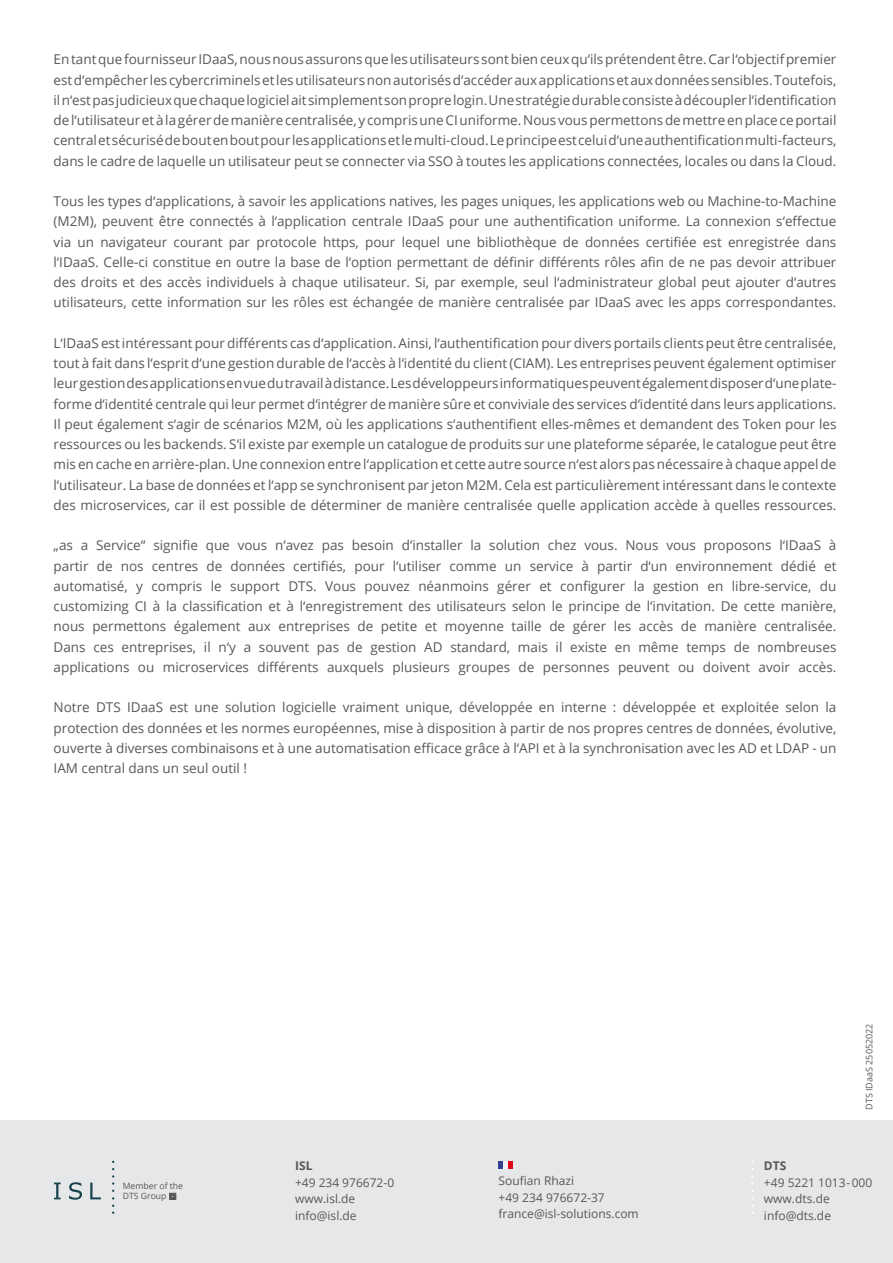
<style>
.page{position:relative;width:893px;height:1263px;background:#fff}
.page>*{position:absolute;margin:0;border:0;box-sizing:border-box;transform-origin:0 0}
.t1{font:13.5px/20.2px "Open Sans";color:#57585a;text-align:justify}
.t2{font:12px "Open Sans";color:#57585a}
.t3{font:700 12px "Open Sans";color:#57585a}
.t4{font:9px "Open Sans";color:#57585a}
.t5{font:8.7px/10.8px "Open Sans";color:#57585a}
</style>
<div class="page">
<div style="left:0;top:1120px;width:893px;height:143px;background:#e6e7e9"></div>
<svg style="left:54px;top:1182px;width:7px;height:17px"></svg>
<svg style="left:69px;top:1182px;width:13px;height:18px"></svg>
<svg style="left:90px;top:1182px;width:11px;height:17px"></svg>
<svg style="left:112px;top:1161px;width:2px;height:53px"></svg>
<svg style="left:170px;top:1193px;width:6px;height:6px"></svg>
<svg style="left:751px;top:1161px;width:3px;height:53px"></svg>
<svg style="left:499px;top:1161px;width:13px;height:8px"></svg>
<p class="t1" style="left:54px;top:49px;width:784px">Entantquefournisseur IDaaS,nousnousassuronsquelesutilisateurs sontbienceuxqu‘ilsprétendentêtre.Car l‘objectifpremier estd‘empêcher les cybercriminelsetlesutilisateursnonautorisésd‘accéderauxapplicationsetauxdonnées sensibles.Toutefois, iln‘estpasjudicieuxquechaquelogicielaitsimplementsonproprelogin.Unestratégiedurableconsisteàdécouplerl‘identification del‘utilisateuretàlagérerdemanièrecentralisée, y comprisuneCIuniforme.Nous vouspermettonsdemettreenplaceceportail centraletsécurisédeboutenboutpourlesapplicationsetlemulti-cloud.Leprincipeestceluid‘uneauthentificationmulti-facteurs, dans le cadre de laquelle un utilisateur peut se connecter via SSO à toutes les applications connectées, locales ou dans la Cloud.</p>
<p class="t1" style="left:54px;top:191px;width:784px">Tous les types d‘applications, à savoir les applications natives, les pages uniques, les applications web ou Machine-to-Machine (M2M), peuvent être connectés à l‘application centrale IDaaS pour une authentification uniforme. La connexion s‘effectue via un navigateur courant par protocole https, pour lequel une bibliothèque de données certifiée est enregistrée dans l‘IDaaS. Celle-ci constitue en outre la base de l‘option permettant de définir différents rôles afin de ne pas devoir attribuer des droits et des accès individuels à chaque utilisateur. Si, par exemple, seul l‘administrateur global peut ajouter d‘autres utilisateurs, cette information sur les rôles est échangée de manière centralisée par IDaaS avec les apps correspondantes.</p>
<p class="t1" style="left:54px;top:332px;width:784px">L‘IDaaS est intéressant pour différents cas d‘application. Ainsi, l‘authentification pour divers portails clients peut être centralisée, tout à fait dans l‘esprit d‘une gestion durable de l‘accès à l‘identité du client (CIAM). Les entreprises peuvent également optimiser leurgestiondesapplicationsenvuedutravailàdistance.Lesdéveloppeursinformatiquespeuventégalementdisposerd‘uneplate&shy;forme d‘identité centrale qui leur permet d‘intégrer de manière sûre et conviviale des services d‘identité dans leurs applications.<br>Il peut également s‘agir de scénarios M2M, où les applications s‘authentifient elles-mêmes et demandent des Token pour les ressources ou les backends. S‘il existe par exemple un catalogue de produits sur une plateforme séparée, le catalogue peut être mis encache enarrière-plan. Une connexionentre l‘applicationet cette autre sourcen‘est alorspasnécessaire à chaque appelde l‘utilisateur. La base de données et l‘app se synchronisent par jeton M2M. Cela est particulièrement intéressant dans le contexte des microservices, car il est possible de déterminer de manière centralisée quelle application accède à quelles ressources.</p>
<p class="t1" style="left:54px;top:535px;width:784px">„as a Service“ signifie que vous n‘avez pas besoin d‘installer la solution chez vous. Nous vous proposons l‘IDaaS à partir de nos centres de données certifiés, pour l‘utiliser comme un service à partir d‘un environnement dédié et automatisé, y compris le support DTS. Vous pouvez néanmoins gérer et configurer la gestion en libre-service, du customizing CI à la classification et à l‘enregistrement des utilisateurs selon le principe de l‘invitation. De cette manière, nous permettons également aux entreprises de petite et moyenne taille de gérer les accès de manière centralisée.<br>Dans ces entreprises, il n‘y a souvent pas de gestion AD standard, mais il existe en même temps de nombreuses applications ou microservices différents auxquels plusieurs groupes de personnes peuvent ou doivent avoir accès.</p>
<p class="t1" style="left:54px;top:697px;width:784px">Notre DTS IDaaS est une solution logicielle vraiment unique, développée en interne : développée et exploitée selon la protection des données et les normes européennes, mise à disposition à partir de nos propres centres de données, évolutive, ouverte à diverses combinaisons et à une automatisation efficace grâce à l‘API et à la synchronisation avec les AD et LDAP - un IAM central dans un seul outil !</p>
<p class="t4" style="left:863px;top:1110px;width:88px;rotate:-90deg">DTS IDaaS 25052022</p>
<p class="t5" style="left:123px;top:1180px;width:62px">Member of the<br>DTS Group</p>
<p class="t3" style="left:295px;top:1157px;width:19px">ISL</p>
<p class="t2" style="left:295px;top:1174px;width:101px">+49 234 976672-0</p>
<p class="t2" style="left:295px;top:1191px;width:62px">www.isl.de</p>
<p class="t2" style="left:295px;top:1207px;width:63px">info@isl.de</p>
<p class="t2" style="left:499px;top:1173px;width:77px">Soufian Rhazi</p>
<p class="t2" style="left:499px;top:1189px;width:108px">+49 234 976672-37</p>
<p class="t2" style="left:499px;top:1206px;width:142px">france@isl-solutions.com</p>
<p class="t3" style="left:764px;top:1157px;width:24px">DTS</p>
<p class="t2" style="left:764px;top:1174px;width:110px">+49 5221 1013-000</p>
<p class="t2" style="left:764px;top:1191px;width:67px">www.dts.de</p>
<p class="t2" style="left:764px;top:1207px;width:69px">info@dts.de</p>
</div>
